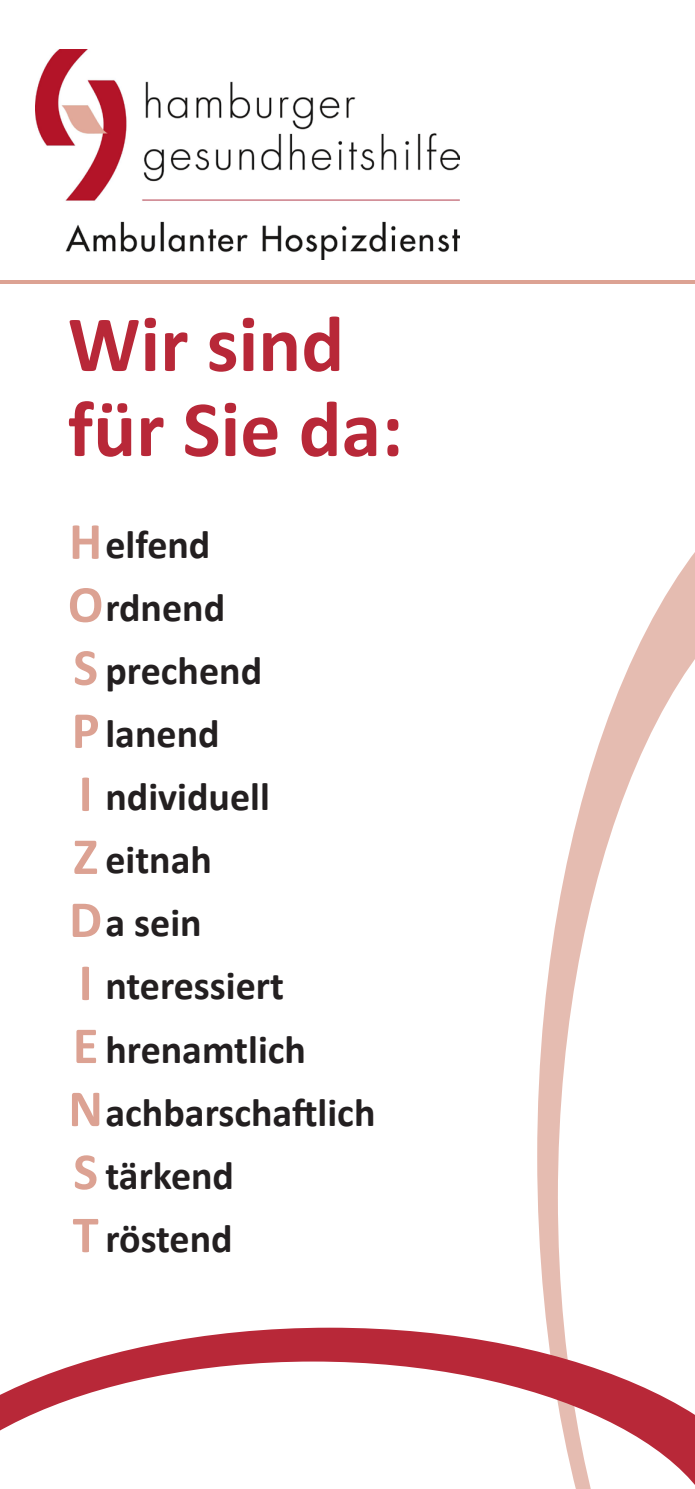
<style>
.page{position:relative;width:695px;height:1489px;background:#fff}
.page>*{position:absolute;margin:0;border:0;box-sizing:border-box;transform-origin:0 0}
.große_rote_Überschri{font:700 80px/85px "Calibri";color:#b82838}
.t1{font:700 52.5px "Calibri";color:#dca293}
.Hospizdienst_Vorders{font:700 40px "Calibri";color:#231f20}
</style>
<div class="page">
<svg style="left:537px;top:553px;width:157px;height:774px"></svg>
<svg style="left:0;top:1327px;width:694px;height:161px"></svg>
<hr style="left:0;top:280px;width:694px;height:3px;background:#dca293">
<img style="left:36px;top:50px;width:423px;height:210px">
<p class="große_rote_Überschri" style="left:68px;top:301px;width:337px">Wir sind für Sie da:</p>
<p class="t1" style="left:69px;top:504px;width:35px">H</p>
<p class="t1" style="left:68px;top:567px;width:37px">O</p>
<p class="t1" style="left:73px;top:630px;width:26px">S</p>
<p class="t1" style="left:72px;top:693px;width:29px">P</p>
<p class="t1" style="left:79px;top:756px;width:16px">I</p>
<p class="t1" style="left:73px;top:819px;width:27px">Z</p>
<p class="t1" style="left:69px;top:882px;width:35px">D</p>
<p class="t1" style="left:79px;top:945px;width:16px">I</p>
<p class="t1" style="left:73px;top:1008px;width:27px">E</p>
<p class="t1" style="left:68px;top:1071px;width:36px">N</p>
<p class="t1" style="left:73px;top:1134px;width:26px">S</p>
<p class="t1" style="left:73px;top:1197px;width:27px">T</p>
<p class="Hospizdienst_Vorders" style="left:105px;top:516px;width:106px">elfend</p>
<p class="Hospizdienst_Vorders" style="left:105px;top:579px;width:121px">rdnend</p>
<p class="Hospizdienst_Vorders" style="left:105px;top:642px;width:158px">prechend</p>
<p class="Hospizdienst_Vorders" style="left:105px;top:705px;width:116px">lanend</p>
<p class="Hospizdienst_Vorders" style="left:105px;top:768px;width:166px">ndividuell</p>
<p class="Hospizdienst_Vorders" style="left:105px;top:831px;width:108px">eitnah</p>
<p class="Hospizdienst_Vorders" style="left:105px;top:894px;width:98px">a sein</p>
<p class="Hospizdienst_Vorders" style="left:105px;top:957px;width:180px">nteressiert</p>
<p class="Hospizdienst_Vorders" style="left:105px;top:1020px;width:202px">hrenamtlich</p>
<p class="Hospizdienst_Vorders" style="left:105px;top:1083px;width:271px">achbarschaftlich</p>
<p class="Hospizdienst_Vorders" style="left:105px;top:1146px;width:130px">tärkend</p>
<p class="Hospizdienst_Vorders" style="left:105px;top:1209px;width:129px">röstend</p>
</div>
